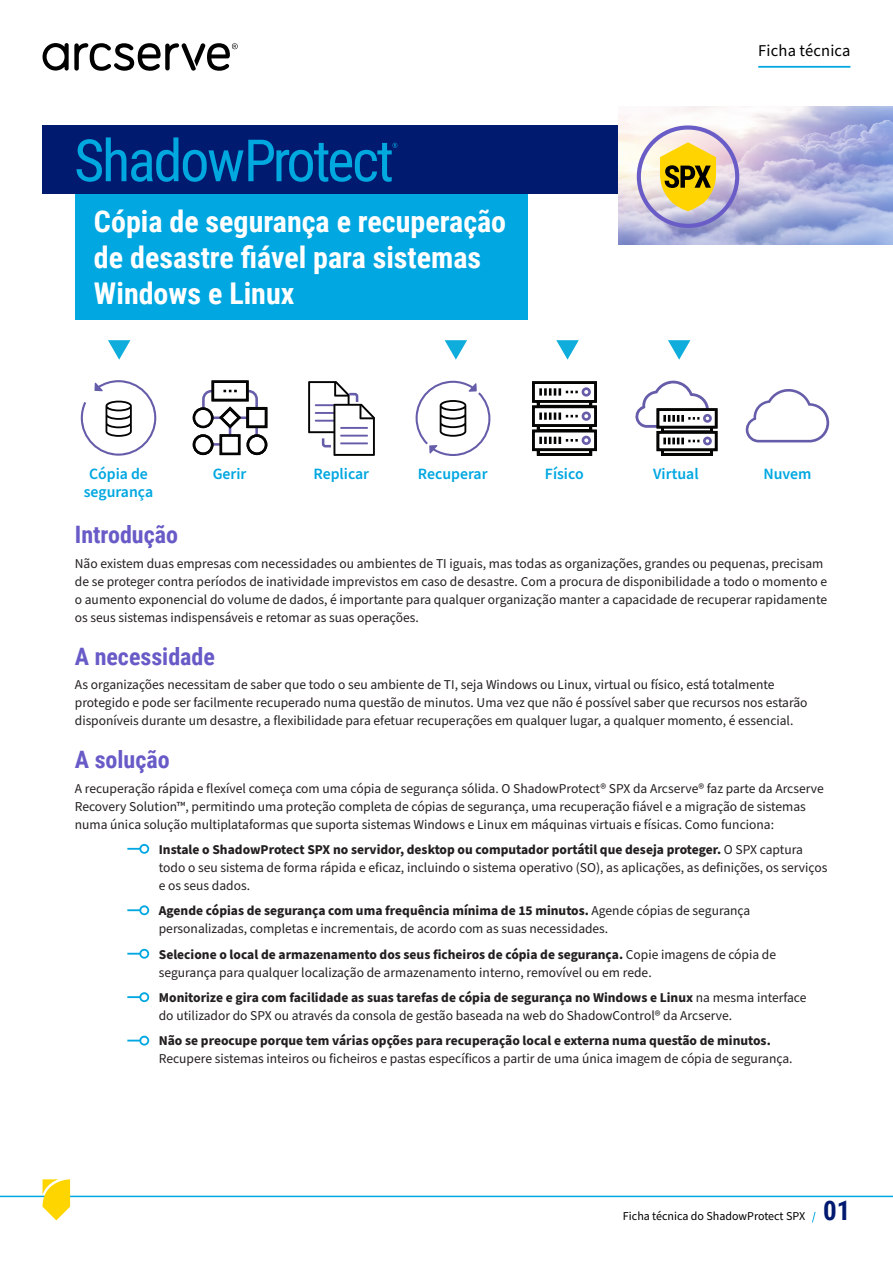
<style>
.page{position:relative;width:893px;height:1263px;background:#fff}
.page>*{position:absolute;margin:0;border:0;box-sizing:border-box;transform-origin:0 0}
.t1{font:700 30px/36px "Roboto Condensed";color:#fff}
.t2{font:700 27px "Roboto Condensed";color:#001a70}
.heading_1{font:700 24px "Roboto Condensed";color:#685bc7}
.t3{font:16.5px "Source Sans Pro";letter-spacing:.01em;color:#000}
.callout{font:600 15.75px/18px "Source Sans Pro";color:#00a7e1;text-align:center}
.intended{font:13.5px/18px "Source Sans Pro";color:#231f20}
.base{font:13.5px/18px "Source Sans Pro";color:#231f20}
.base_nospace{font:13.5px/18px "Source Sans Pro";color:#231f20}
.t4{font:12px "Source Sans Pro";color:#000}
.s1{font-weight:700}
</style>
<div class="page">
<hr style="left:0;top:1196px;width:893px;height:1px;background:#00a7e1">
<svg style="left:43px;top:1179px;width:27px;height:41px"></svg>
<svg style="left:43px;top:43px;width:195px;height:28px"></svg>
<hr style="left:758px;top:66px;width:92px;height:2px;background:#00a7e1">
<svg style="left:812px;top:1212px;width:4px;height:10px"></svg>
<div style="left:75px;top:193px;width:452px;height:127px;background:#00a7e1"></div>
<div style="left:43px;top:125px;width:850px;height:68px;background:#001a70"></div>
<img style="left:619px;top:106px;width:274px;height:138px">
<svg style="left:127px;top:844px;width:22px;height:10px"></svg>
<svg style="left:127px;top:905px;width:22px;height:10px"></svg>
<svg style="left:127px;top:949px;width:22px;height:10px"></svg>
<svg style="left:127px;top:992px;width:22px;height:10px"></svg>
<svg style="left:127px;top:1036px;width:22px;height:9px"></svg>
<svg style="left:637px;top:125px;width:102px;height:103px"></svg>
<div style="left:193px;top:434px;width:20px;height:21px;border:3px solid #040503;border-radius:50%"></div>
<div style="left:193px;top:407px;width:20px;height:21px;border:3px solid #040503;border-radius:50%"></div>
<div style="left:247px;top:434px;width:20px;height:21px;border:3px solid #040503;border-radius:50%"></div>
<div style="left:220px;top:434px;width:20px;height:21px;background:#fff;border:3px solid #040503"></div>
<svg style="left:201px;top:380px;width:67px;height:67px"></svg>
<svg style="left:532px;top:381px;width:65px;height:75px"></svg>
<svg style="left:308px;top:381px;width:67px;height:75px"></svg>
<svg style="left:81px;top:380px;width:75px;height:76px"></svg>
<svg style="left:416px;top:381px;width:74px;height:75px"></svg>
<svg style="left:745px;top:389px;width:84px;height:53px"></svg>
<svg style="left:635px;top:380px;width:83px;height:76px"></svg>
<svg style="left:108px;top:340px;width:22px;height:20px"></svg>
<svg style="left:556px;top:340px;width:23px;height:20px"></svg>
<svg style="left:445px;top:340px;width:22px;height:20px"></svg>
<svg style="left:668px;top:340px;width:22px;height:20px"></svg>
<svg style="left:77px;top:137px;width:320px;height:45px"></svg>
<p class="t1" style="left:94px;top:202px;width:414px">Cópia de segurança e recuperação de desastre fiável para sistemas<br>Windows e Linux</p>
<p class="t3" style="left:758px;top:39px;width:94px">Ficha técnica</p>
<p class="callout" style="left:84px;top:465px;width:71px">Cópia de segurança</p>
<p class="callout" style="left:213px;top:465px;width:35px">Gerir</p>
<p class="callout" style="left:313px;top:465px;width:57px">Replicar</p>
<p class="callout" style="left:418px;top:465px;width:71px">Recuperar</p>
<p class="callout" style="left:545px;top:465px;width:40px">Físico</p>
<p class="callout" style="left:653px;top:465px;width:47px">Virtual</p>
<p class="callout" style="left:763px;top:465px;width:50px">Nuvem</p>
<p class="heading_1" style="left:75px;top:518px;width:105px">Introdução</p>
<p class="base" style="left:75px;top:554px;width:754px">Não existem duas empresas com necessidades ou ambientes de TI iguais, mas todas as organizações, grandes ou pequenas, precisam de se proteger contra períodos de inatividade imprevistos em caso de desastre. Com a procura de disponibilidade a todo o momento e o aumento exponencial do volume de dados, é importante para qualquer organização manter a capacidade de recuperar rapidamente os seus sistemas indispensáveis e retomar as suas operações.</p>
<p class="heading_1" style="left:75px;top:639px;width:142px">A necessidade</p>
<p class="base" style="left:75px;top:676px;width:734px">As organizações necessitam de saber que todo o seu ambiente de TI, seja Windows ou Linux, virtual ou físico, está totalmente protegido e pode ser facilmente recuperado numa questão de minutos. Uma vez que não é possível saber que recursos nos estarão disponíveis durante um desastre, a flexibilidade para efetuar recuperações em qualquer lugar, a qualquer momento, é essencial.</p>
<p class="heading_1" style="left:75px;top:743px;width:96px">A solução</p>
<p class="base_nospace" style="left:75px;top:780px;width:750px">A recuperação rápida e flexível começa com uma cópia de segurança sólida. O ShadowProtect® SPX da Arcserve® faz parte da Arcserve<br>Recovery Solution™, permitindo uma proteção completa de cópias de segurança, uma recuperação fiável e a migração de sistemas numa única solução multiplataformas que suporta sistemas Windows e Linux em máquinas virtuais e físicas. Como funciona:</p>
<p class="intended" style="left:159px;top:841px;width:670px"><span class="s1">Instale o ShadowProtect SPX no servidor, desktop ou computador portátil que deseja proteger.</span> O SPX captura todo o seu sistema de forma rápida e eficaz, incluindo o sistema operativo (SO), as aplicações, as definições, os serviços e os seus dados.</p>
<p class="intended" style="left:159px;top:902px;width:593px"><span class="s1">Agende cópias de segurança com uma frequência mínima de 15 minutos.</span> Agende cópias de segurança personalizadas, completas e incrementais, de acordo com as suas necessidades.</p>
<p class="intended" style="left:159px;top:945px;width:619px"><span class="s1">Selecione o local de armazenamento dos seus ficheiros de cópia de segurança.</span> Copie imagens de cópia de segurança para qualquer localização de armazenamento interno, removível ou em rede.</p>
<p class="intended" style="left:159px;top:989px;width:649px"><span class="s1">Monitorize e gira com facilidade as suas tarefas de cópia de segurança no Windows e Linux</span> na mesma interface do utilizador do SPX ou através da consola de gestão baseada na web do ShadowControl® da Arcserve.</p>
<p class="intended" style="left:159px;top:1032px;width:635px"><span class="s1">Não se preocupe porque tem várias opções para recuperação local e externa numa questão de minutos.<br></span>Recupere sistemas inteiros ou ficheiros e pastas específicos a partir de uma única imagem de cópia de segurança.</p>
<p class="t4" style="left:623px;top:1208px;width:184px">Ficha técnica do ShadowProtect SPX</p>
<h2 class="t2" style="left:823px;top:1192px;width:29px">01</h2>
</div>
